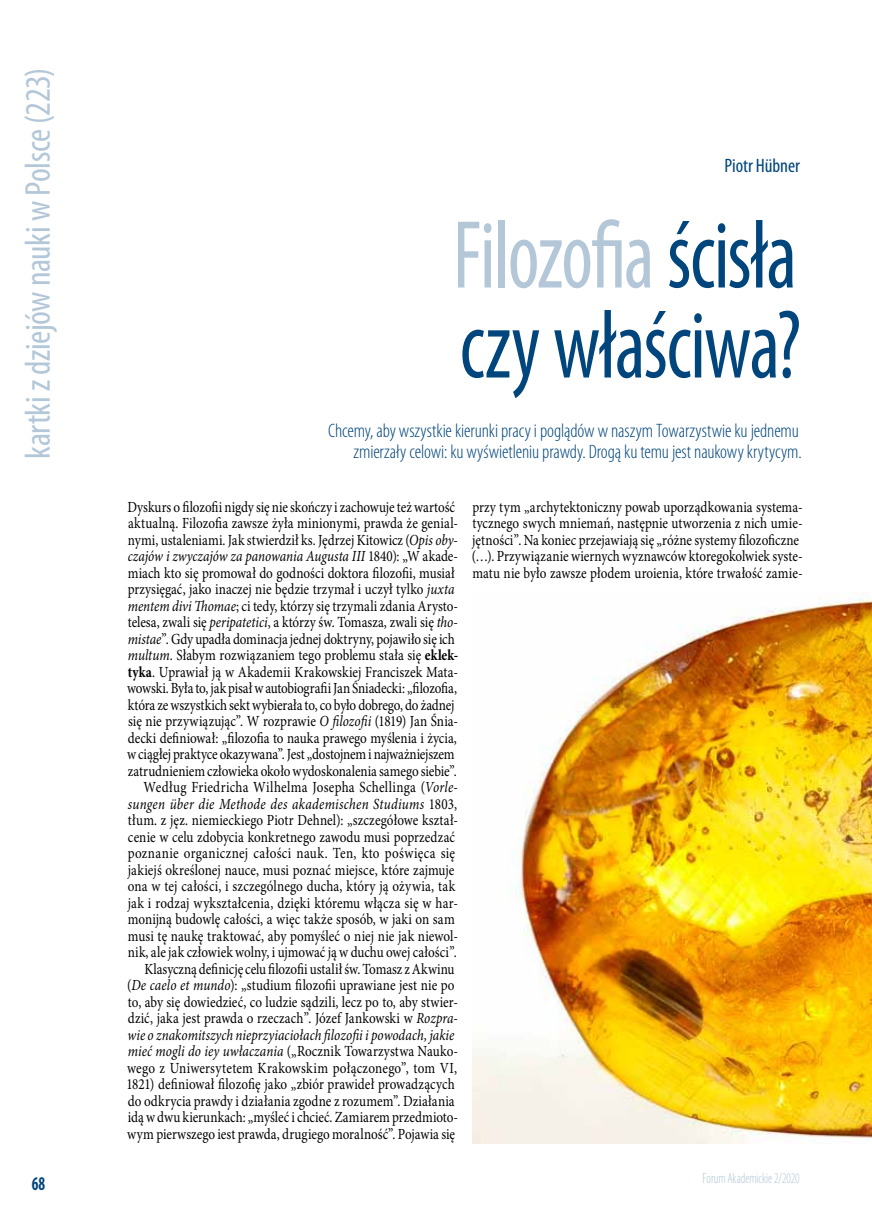
<style>
.page{position:relative;width:872px;height:1212px;background:#fff}
.page>*{position:absolute;margin:0;border:0;box-sizing:border-box;transform-origin:0 0}
.t1{font:condensed 97.5px/90px "Myriad Pro";letter-spacing:-.015em;color:#00457c;scale:.85 1}
.t2{font:condensed 36px "Myriad Pro";letter-spacing:-.015em;color:#b3c7d8}
.t3{font:300 condensed 19.5px/21px "Myriad Pro";letter-spacing:-.005em;color:#00457c;text-align:right}
.t4{font:condensed 19.5px "Myriad Pro";letter-spacing:-.005em;color:#00457c}
.t5{font:700 condensed 19.5px "Myriad Pro";color:#00457c;scale:.8 1}
.t6{font:15.45px/16.5px "Minion Pro";letter-spacing:.005em;color:#000;text-align:right;scale:.85 1}
.t7{font:300 condensed 14.7px "Myriad Pro";letter-spacing:-.005em;color:#b3c7d8;scale:.85 1}
.s1{color:#b3c7d8}
.s2{font-style:italic}
.s3{font-weight:700}
</style>
<div class="page">
<img style="left:472px;top:598px;width:400px;height:546px">
<h2 class="t2" style="left:16px;top:459px;width:392px;rotate:-90deg">kartki z dziejów nauki w Polsce (223)</h2>
<p class="t4" style="left:724px;top:154px;width:77px">Piotr Hübner</p>
<h1 class="t1" style="left:453px;top:209px;width:411px"><span class="s1">Filozofia</span> ścisła czy właściwa?</h1>
<p class="t3" style="left:328px;top:420px;width:473px">Chcemy, aby wszystkie kierunki pracy i poglądów w naszym Towarzystwie ku jednemu zmierzały celowi: ku wyświetleniu prawdy. Drogą ku temu jest naukowy krytycym.</p>
<p class="t6" style="left:126px;top:498px;width:392px">Dyskurs o filozofii nigdy się nie skończy i zachowuje też wartość aktualną. Filozofia zawsze żyła minionymi, prawda że genial&shy;nymi, ustaleniami. Jak stwierdził ks. Jędrzej Kitowicz (<span class="s2">Opis oby&shy;czajów i zwyczajów za panowania Augusta III</span> 1840): „W akade&shy;miach kto się promował do godności doktora filozofii, musiał przysięgać, jako inaczej nie będzie trzymał i uczył tylko <span class="s2">juxta mentem divi Thomae</span>; ci tedy, którzy się trzymali zdania Arysto&shy;telesa, zwali się <span class="s2">peripatetici</span>, a którzy św. Tomasza, zwali się <span class="s2">tho&shy;mistae</span>”. Gdy upadła dominacja jednej doktryny, pojawiło się ich <span class="s2">multum</span>. Słabym rozwiązaniem tego problemu stała się <span class="s3">eklek&shy;tyka</span>. Uprawiał ją w Akademii Krakowskiej Franciszek Mata&shy;wowski.Była to, jak pisał w autobiografii Jan Śniadecki: „filozofia, która ze wszystkich sekt wybierała to, co było dobrego, do żadnej się nie przywiązując”. W rozprawie <span class="s2">O filozofii</span> (1819) Jan Śnia&shy;decki definiował: „filozofia to nauka prawego myślenia i życia, w ciągłej praktyce okazywana”. Jest „dostojnem i najważniejszem zatrudnieniem człowieka około wydoskonalenia samego siebie”.<br>Według Friedricha Wilhelma Josepha Schellinga (<span class="s2">Vorle&shy;sungen über die Methode des akademischen Studiums</span> 1803, tłum. z jęz. niemieckiego Piotr Dehnel): „szczegółowe kształ&shy;cenie w celu zdobycia konkretnego zawodu musi poprzedzać poznanie organicznej całości nauk. Ten, kto poświęca się jakiejś określonej nauce, musi poznać miejsce, które zajmuje ona w tej całości, i szczególnego ducha, który ją ożywia, tak jak i rodzaj wykształcenia, dzięki któremu włącza się w har&shy;monijną budowlę całości, a więc także sposób, w jaki on sam musi tę naukę traktować, aby pomyśleć o niej nie jak niewol&shy;nik, ale jak człowiek wolny, i ujmować ją w duchu owej całości”.<br>Klasyczną definicję celu filozofii ustalił św. Tomasz z Akwinu (<span class="s2">De caelo et mundo</span>): „studium filozofii uprawiane jest nie po to, aby się dowiedzieć, co ludzie sądzili, lecz po to, aby stwier&shy;dzić, jaka jest prawda o rzeczach”. Józef Jankowski w <span class="s2">Rozpra&shy;wie o znakomitszych nieprzyiaciołach filozofii i powodach, jakie mieć mogli do iey uwłaczania</span> („Rocznik Towarzystwa Nauko&shy;wego z Uniwersytetem Krakowskim połączonego”, tom VI, 1821) definiował filozofię jako „zbiór prawideł prowadzących do odkrycia prawdy i działania zgodne z rozumem”. Działania idą w dwu kierunkach: „myśleć i chcieć. Zamiarem przedmioto&shy;wym pierwszego iest prawda, drugiego moralność”. Pojawia się</p>
<p class="t6" style="left:472px;top:498px;width:391px;text-align:left">przy tym „archytektoniczny powab uporządkowania systema&shy;tycznego swych mniemań, następnie utworzenia z nich umie&shy;jętności”. Na koniec przejawiają się „różne systemy filozoficzne (…). Przywiązanie wiernych wyznawców ktoregokolwiek syste&shy;matu nie było zawsze płodem uroienia, które trwałość zamie-</p>
<p class="t5" style="left:32px;top:1171px;width:18px">68</p>
<p class="t7" style="left:702px;top:1170px;width:116px">Forum Akademickie 2/2020</p>
</div>
